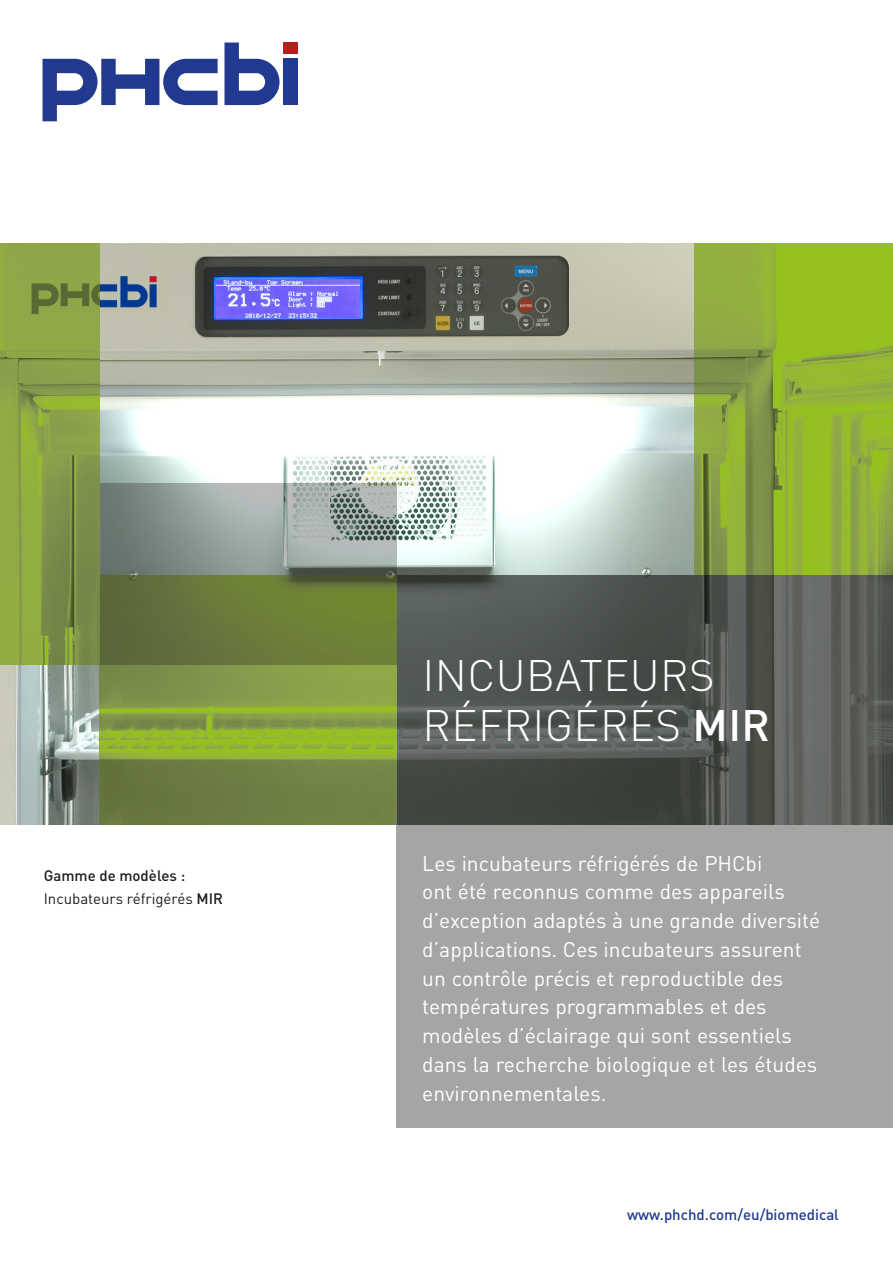
<style>
.page{position:relative;width:893px;height:1263px;background:#fff}
.page>*{position:absolute;margin:0;border:0;box-sizing:border-box;transform-origin:0 0}
.t1{font:300 43.5px/49.5px "DIN Pro";letter-spacing:.01em;color:#fff}
.t2{font:21px/28.8px "DIN Pro";color:#fff}
.t3{font:15px/22.5px "DIN Pro";color:#1d1d1b}
.t4{font:500 15px "DIN Pro";color:#213a8f}
.s1{font-weight:500}
</style>
<div class="page">
<img style="left:0;top:243px;width:694px;height:581px">
<img style="left:694px;top:243px;width:199px;height:332px">
<div style="left:397px;top:575px;width:496px;height:552px;background:#a5a5a4"></div>
<svg style="left:397px;top:575px;width:496px;height:249px;background:#515551"></svg>
<img style="left:99px;top:664px;width:298px;height:160px">
<svg style="left:99px;top:483px;width:298px;height:181px;background:#7b8968"></svg>
<img style="left:0;top:243px;width:99px;height:422px">
<div style="left:283px;top:59px;width:15px;height:46px;background:#213a8f"></div>
<svg style="left:43px;top:59px;width:175px;height:62px"></svg>
<svg style="left:224px;top:43px;width:56px;height:62px"></svg>
<div style="left:283px;top:43px;width:15px;height:11px;background:#b51f1f"></div>
<p class="t3" style="left:44px;top:863px;width:181px"><span class="s1">Gamme de modèles :<br></span>Incubateurs réfrigérés <span class="s1">MIR</span></p>
<h1 class="t1" style="left:423px;top:647px;width:349px">INCUBATEURS<br>RÉFRIGÉRÉS <span class="s1">MIR</span></h1>
<p class="t2" style="left:422px;top:846px;width:399px">Les incubateurs réfrigérés de PHCbi<br>ont été reconnus comme des appareils d’exception adaptés à une grande diversité d’applications. Ces incubateurs assurent un contrôle précis et reproductible des températures programmables et des modèles d’éclairage qui sont essentiels dans la recherche biologique et les études environnementales.</p>
<p class="t4" style="left:627px;top:1202px;width:213px">www.phchd.com/eu/biomedical</p>
</div>
